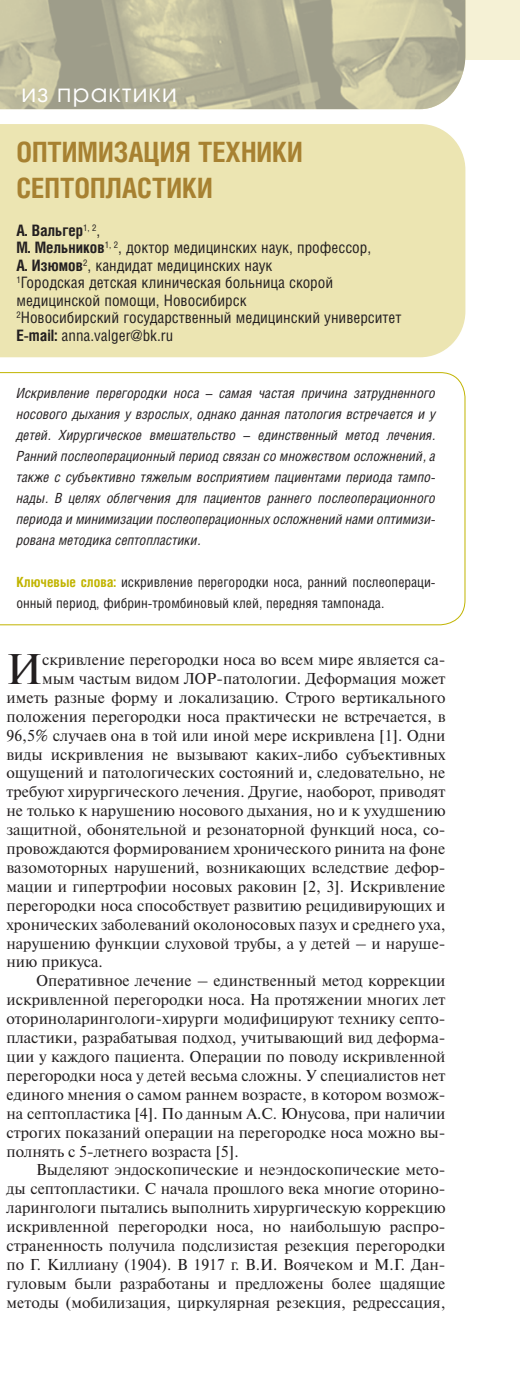
<style>
.page{position:relative;width:520px;height:1387px;background:#fff}
.page>*{position:absolute;margin:0;border:0;box-sizing:border-box;transform-origin:0 0}
.t1{font:42.7px "Newton C";color:#231f20}
.t2{font:700 28px/36.8px "Helios Cond";color:#a78131}
.t3{font:24.5px "Avant Garde Gothic C";letter-spacing:.05em;color:#fff}
.t4{font:15.75px "Newton C";color:#231f20}
.t5{font:15.75px/17.5px "Helios Cond";color:#231f20}
.t6{font:italic 14px/21px "Helios Cond";color:#231f20;text-align:justify}
.t7{font:14px/21px "Helios Cond";color:#231f20}
.s1{font-weight:700}
.s2{font-weight:700;color:#c1b400}
</style>
<div class="page">
<div style="left:0;top:0;width:520px;height:60px;background:#f5f1d5"></div>
<div style="left:0;top:124px;width:465px;height:233px;background:#ece5b2"></div>
<svg style="left:0;top:372px;width:466px;height:253px"></svg>
<svg style="left:0;top:0;width:420px;height:109px;background:#b9b69a"></svg>
<img style="left:420px;top:0;width:45px;height:109px">
<h3 class="t3" style="left:21px;top:81px;width:157px">из практики</h3>
<h2 class="t2" style="left:16px;top:136px;width:288px">ОПТИМИЗАЦИЯ ТЕХНИКИ<br>СЕПТОПЛАСТИКИ</h2>
<p class="t5" style="left:16px;top:223px;width:387px"><span class="s1">А. Вальгер</span><sup>1,</sup> <sup>2</sup>,<br><span class="s1">М. Мельников</span><sup>1,</sup> <sup>2</sup>, доктор медицинских наук, профессор,<br><span class="s1">А. Изюмов</span><sup>2</sup>, кандидат медицинских наук<br><sup>1</sup>Городская детская клиническая больница скорой медицинской помощи, Новосибирск<br><sup>2</sup>Новосибирский государственный медицинский университет <span class="s1">E-mail:</span> anna.valger@bk.ru</p>
<p class="t6" style="left:16px;top:384px;width:421px">Искривление перегородки носа – самая частая причина затрудненного носового дыхания у взрослых, однако данная патология встречается и у детей. Хирургическое вмешательство – единственный метод лечения.<br>Ранний послеоперационный период связан со множеством осложнений, а также с субъективно тяжелым восприятием пациентами периода тампо&shy;нады. В целях облегчения для пациентов раннего послеоперационного периода и минимизации послеоперационных осложнений нами оптимизи&shy;рована методика септопластики.</p>
<p class="t7" style="left:16px;top:573px;width:421px"><span class="s2">Ключевые слова:</span> искривление перегородки носа, ранний послеопераци&shy;онный период, фибрин-тромбиновый клей, передняя тампонада.</p>
<h1 class="t1" style="left:7px;top:653px;width:37px">И</h1>
<p class="t4" style="left:42px;top:654px;width:405px">скривление перегородки носа во всем мире является са-</p>
<p class="t4" style="left:42px;top:672px;width:405px">мым частым видом ЛОР-патологии. Деформация может</p>
<p class="t4" style="left:7px;top:691px;width:441px">иметь разные форму и локализацию. Строго вертикального</p>
<p class="t4" style="left:7px;top:710px;width:441px">положения перегородки носа практически не встречается, в</p>
<p class="t4" style="left:7px;top:729px;width:441px">96,5% случаев она в той или иной мере искривлена [1]. Одни</p>
<p class="t4" style="left:7px;top:748px;width:441px">виды искривления не вызывают каких-либо субъективных</p>
<p class="t4" style="left:7px;top:767px;width:441px">ощущений и патологических состояний и, следовательно, не</p>
<p class="t4" style="left:7px;top:786px;width:441px">требуют хирургического лечения. Другие, наоборот, приводят</p>
<p class="t4" style="left:7px;top:805px;width:441px">не только к нарушению носового дыхания, но и к ухудшению</p>
<p class="t4" style="left:7px;top:824px;width:441px">защитной, обонятельной и резонаторной функций носа, со-</p>
<p class="t4" style="left:7px;top:843px;width:441px">провождаются формированием хронического ринита на фоне</p>
<p class="t4" style="left:7px;top:861px;width:441px">вазомоторных нарушений, возникающих вследствие дефор-</p>
<p class="t4" style="left:7px;top:880px;width:441px">мации и гипертрофии носовых раковин [2, 3]. Искривление</p>
<p class="t4" style="left:7px;top:899px;width:441px">перегородки носа способствует развитию рецидивирующих и</p>
<p class="t4" style="left:7px;top:918px;width:441px">хронических заболеваний околоносовых пазух и среднего уха,</p>
<p class="t4" style="left:7px;top:937px;width:441px">нарушению функции слуховой трубы, а у детей – и наруше-</p>
<p class="t4" style="left:7px;top:956px;width:98px">нию прикуса.</p>
<p class="t4" style="left:36px;top:975px;width:411px">Оперативное лечение – единственный метод коррекции</p>
<p class="t4" style="left:7px;top:994px;width:441px">искривленной перегородки носа. На протяжении многих лет</p>
<p class="t4" style="left:7px;top:1013px;width:441px">оториноларингологи-хирурги модифицируют технику септо-</p>
<p class="t4" style="left:7px;top:1032px;width:441px">пластики, разрабатывая подход, учитывающий вид деформа-</p>
<p class="t4" style="left:7px;top:1050px;width:441px">ции у каждого пациента. Операции по поводу искривленной</p>
<p class="t4" style="left:7px;top:1069px;width:441px">перегородки носа у детей весьма сложны. У специалистов нет</p>
<p class="t4" style="left:7px;top:1088px;width:441px">единого мнения о самом раннем возрасте, в котором возмож-</p>
<p class="t4" style="left:7px;top:1107px;width:441px">на септопластика [4]. По данным А.С. Юнусова, при наличии</p>
<p class="t4" style="left:7px;top:1126px;width:441px">строгих показаний операции на перегородке носа можно вы-</p>
<p class="t4" style="left:7px;top:1145px;width:234px">полнять с 5-летнего возраста [5].</p>
<p class="t4" style="left:36px;top:1164px;width:411px">Выделяют эндоскопические и неэндоскопические мето-</p>
<p class="t4" style="left:7px;top:1183px;width:441px">ды септопластики. С начала прошлого века многие оторино-</p>
<p class="t4" style="left:7px;top:1202px;width:441px">ларингологи пытались выполнить хирургическую коррекцию</p>
<p class="t4" style="left:7px;top:1221px;width:441px">искривленной перегородки носа, но наибольшую распро-</p>
<p class="t4" style="left:7px;top:1239px;width:441px">страненность получила подслизистая резекция перегородки</p>
<p class="t4" style="left:7px;top:1258px;width:441px">по Г. Киллиану (1904). В 1917 г. В.И. Воячеком и М.Г. Дан-</p>
<p class="t4" style="left:7px;top:1277px;width:441px">гуловым были разработаны и предложены более щадящие</p>
<p class="t4" style="left:7px;top:1296px;width:441px">методы (мобилизация, циркулярная резекция, редрессация,</p>
</div>
